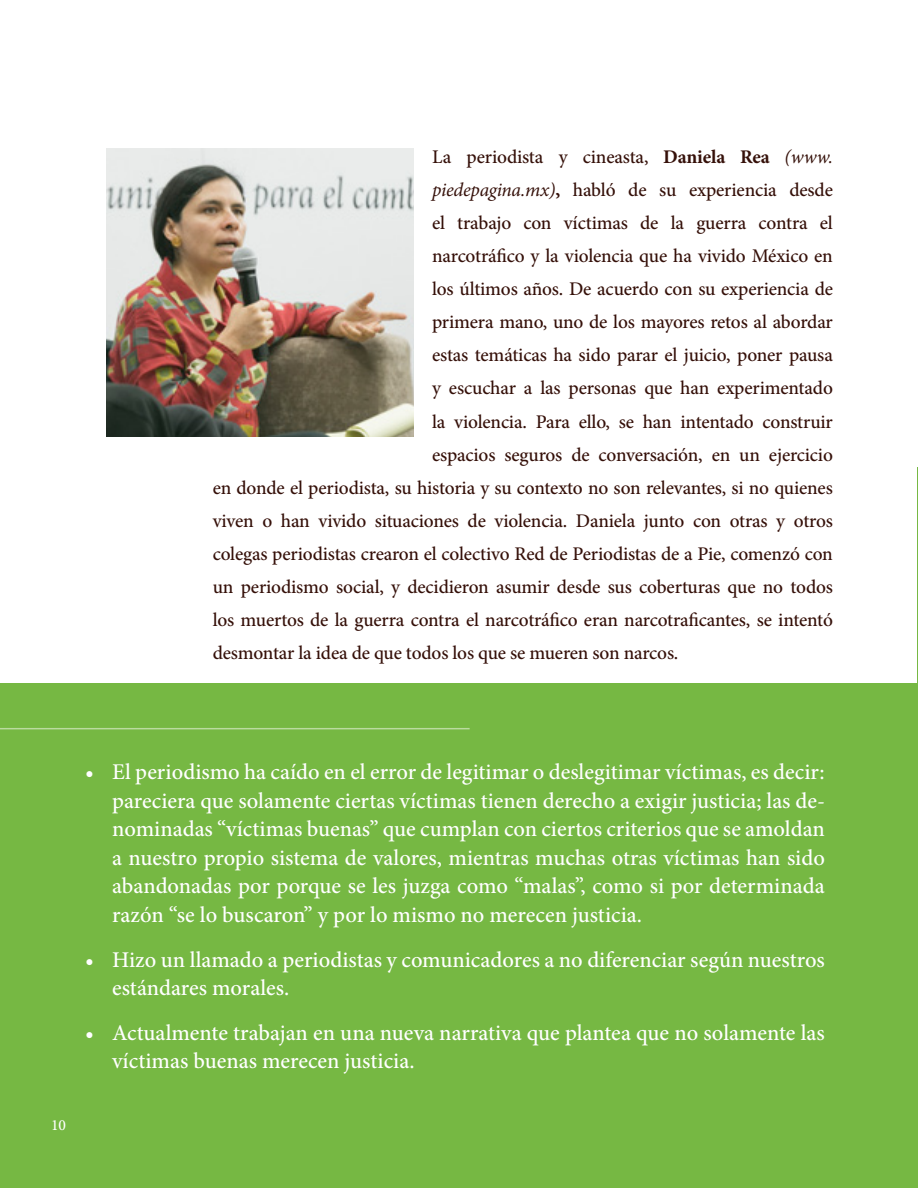
<style>
.page{position:relative;width:918px;height:1188px;background:#fff}
.page>*{position:absolute;margin:0;border:0;box-sizing:border-box;transform-origin:0 0}
.t1{font:500 22.5px/28.5px "Minion Pro";color:#fff}
.t2{font:500 19.35px "Minion Pro";letter-spacing:-.01em;color:#351009}
.t3{font:500 15.45px "Minion Pro";color:#fff}
.s1{font-weight:700}
.s2{font-weight:400;font-style:italic}
</style>
<div class="page">
<img style="left:106px;top:149px;width:308px;height:287px">
<div style="left:0;top:683px;width:918px;height:505px;background:#76b843"></div>
<hr style="left:0;top:728px;width:470px;height:1px;background:#fff">
<p class="t2" style="left:432px;top:144px;width:402px">La periodista y cineasta, <span class="s1">Daniela Rea</span> <span class="s2">(www.</span></p>
<p class="t2" style="left:432px;top:177px;width:402px"><span class="s2">piedepagina.mx)</span><span class="s1">,</span> habló de su experiencia desde</p>
<p class="t2" style="left:432px;top:210px;width:402px">el trabajo con víctimas de la guerra contra el</p>
<p class="t2" style="left:432px;top:243px;width:402px">narcotráfico y la violencia que ha vivido México en</p>
<p class="t2" style="left:432px;top:276px;width:402px">los últimos años. De acuerdo con su experiencia de</p>
<p class="t2" style="left:432px;top:309px;width:402px">primera mano, uno de los mayores retos al abordar</p>
<p class="t2" style="left:432px;top:342px;width:402px">estas temáticas ha sido parar el juicio, poner pausa</p>
<p class="t2" style="left:432px;top:375px;width:402px">y escuchar a las personas que han experimentado</p>
<p class="t2" style="left:432px;top:408px;width:402px">la violencia. Para ello, se han intentado construir</p>
<p class="t2" style="left:432px;top:441px;width:402px">espacios seguros de conversación, en un ejercicio</p>
<p class="t2" style="left:213px;top:474px;width:622px">en donde el periodista, su historia y su contexto no son relevantes, si no quienes</p>
<p class="t2" style="left:213px;top:507px;width:622px">viven o han vivido situaciones de violencia. Daniela junto con otras y otros</p>
<p class="t2" style="left:213px;top:541px;width:622px">colegas periodistas crearon el colectivo Red de Periodistas de a Pie, comenzó con</p>
<p class="t2" style="left:213px;top:574px;width:622px">un periodismo social, y decidieron asumir desde sus coberturas que no todos</p>
<p class="t2" style="left:213px;top:607px;width:622px">los muertos de la guerra contra el narcotráfico eran narcotraficantes, se intentó</p>
<p class="t2" style="left:213px;top:640px;width:467px">desmontar la idea de que todos los que se mueren son narcos.</p>
<p class="t3" style="left:51px;top:1115px;width:16px">10</p>
<p class="t1" style="left:112px;top:758px;width:714px;text-align:justify;text-indent:-27px">• El periodismo ha caído en el error de legitimar o deslegitimar víctimas, es decir: pareciera que solamente ciertas víctimas tienen derecho a exigir justicia; las de&shy;nominadas “víctimas buenas” que cumplan con ciertos criterios que se amoldan a nuestro propio sistema de valores, mientras muchas otras víctimas han sido abandonadas por porque se les juzga como “malas”, como si por determinada razón “se lo buscaron” y por lo mismo no merecen justicia.</p>
<p class="t1" style="left:112px;top:945px;width:714px;text-indent:-27px">• Hizo un llamado a periodistas y comunicadores a no diferenciar según nuestros estándares morales.</p>
<p class="t1" style="left:112px;top:1018px;width:714px;text-indent:-27px">• Actualmente trabajan en una nueva narrativa que plantea que no solamente las víctimas buenas merecen justicia.</p>
</div>
